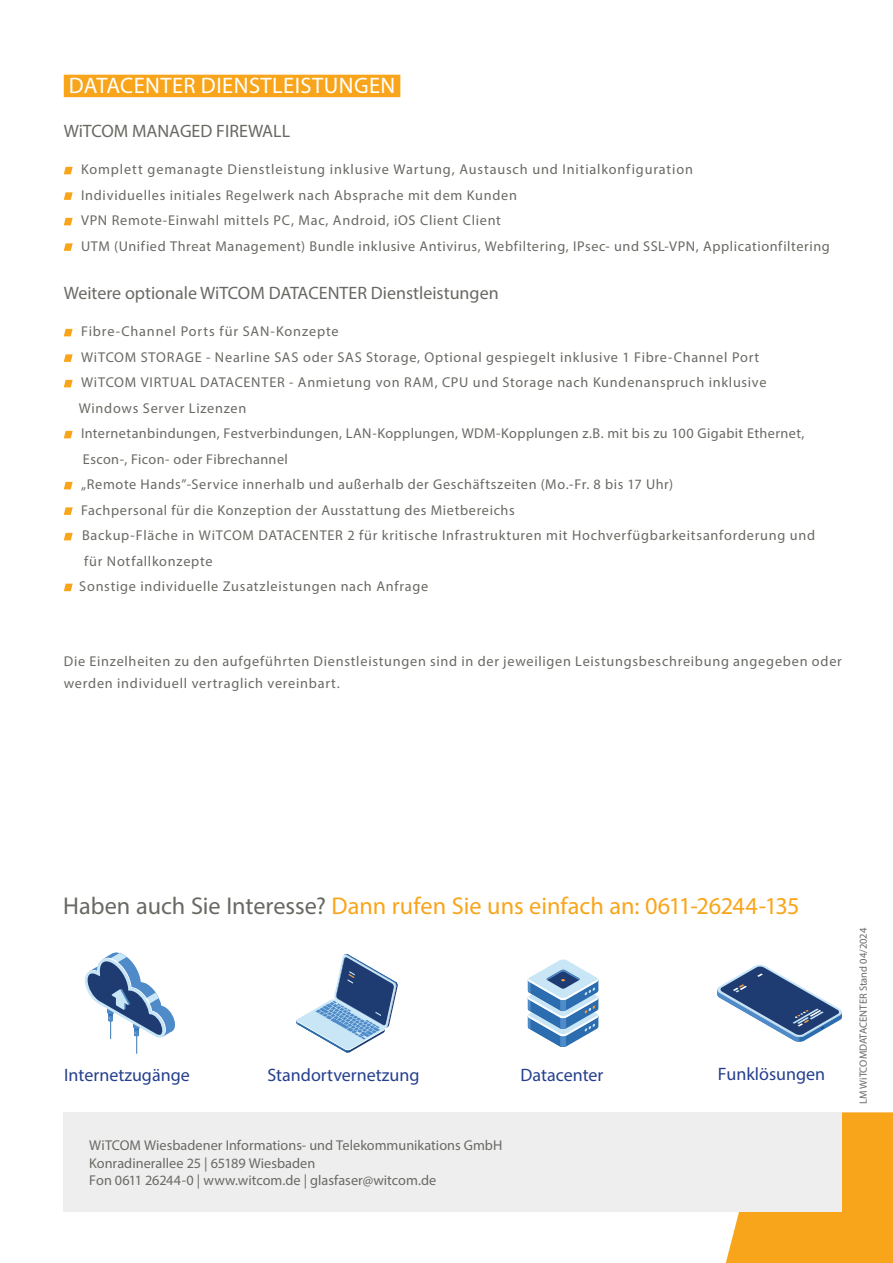
<style>
.page{position:relative;width:893px;height:1263px;background:#fff}
.page>*{position:absolute;margin:0;border:0;box-sizing:border-box;transform-origin:0 0}
.t1{font:24.3px "Myriad Pro";color:#f9a51b}
.Headline{font:22.5px "Myriad Pro";letter-spacing:.02em;color:#fff}
.t2{font:18px "Myriad Pro";color:#696964}
.t3{font:18px "Myriad Pro";color:#253f8e}
.t4{font:14.25px/22.2px "Myriad Pro";letter-spacing:.05em;color:#696964}
.t5{font:14.25px/25.5px "Myriad Pro";letter-spacing:.03em;color:#696964}
.t6{font:14.25px "Myriad Pro";letter-spacing:.005em;color:#696964}
.t7{font:14.25px "Myriad Pro";color:#696964}
.t8{font:10.5px "Myriad Pro";color:#696964}
.s1{color:#696964}
</style>
<div class="page">
<div style="left:726px;top:1112px;width:167px;height:151px;background:#f9a51b"></div>
<div style="left:64px;top:1112px;width:778px;height:100px;background:#eee"></div>
<div style="left:64px;top:75px;width:336px;height:22px;background:#f9a51b"></div>
<svg style="left:85px;top:953px;width:90px;height:101px"></svg>
<svg style="left:296px;top:954px;width:102px;height:98px"></svg>
<svg style="left:528px;top:959px;width:70px;height:88px"></svg>
<svg style="left:717px;top:965px;width:125px;height:77px"></svg>
<svg style="left:64px;top:167px;width:9px;height:7px"></svg>
<svg style="left:64px;top:192px;width:9px;height:8px"></svg>
<svg style="left:64px;top:218px;width:9px;height:7px"></svg>
<svg style="left:64px;top:243px;width:9px;height:8px"></svg>
<svg style="left:64px;top:329px;width:9px;height:7px"></svg>
<svg style="left:64px;top:354px;width:9px;height:8px"></svg>
<svg style="left:64px;top:380px;width:9px;height:7px"></svg>
<svg style="left:64px;top:431px;width:9px;height:7px"></svg>
<svg style="left:64px;top:482px;width:9px;height:7px"></svg>
<svg style="left:64px;top:507px;width:9px;height:8px"></svg>
<svg style="left:64px;top:533px;width:9px;height:7px"></svg>
<svg style="left:64px;top:584px;width:9px;height:7px"></svg>
<p class="Headline" style="left:69px;top:72px;width:328px">DATACENTER DIENSTLEISTUNGEN</p>
<p class="t2" style="left:64px;top:120px;width:228px">WiTCOM MANAGED FIREWALL</p>
<p class="t4" style="left:81px;top:158px;width:613px">Komplett gemanagte Dienstleistung inklusive Wartung, Austausch und Initialkonfiguration</p>
<p class="t4" style="left:81px;top:184px;width:438px">Individuelles initiales Regelwerk nach Absprache mit dem Kunden</p>
<p class="t4" style="left:81px;top:209px;width:421px">VPN Remote-Einwahl mittels PC, Mac, Android, iOS Client Client</p>
<p class="t4" style="left:81px;top:235px;width:750px">UTM (Unified Threat Management) Bundle inklusive Antivirus, Webfiltering, IPsec- und SSL-VPN, Applicationfiltering</p>
<p class="t2" style="left:64px;top:282px;width:436px">Weitere optionale WiTCOM DATACENTER Dienstleistungen</p>
<p class="t4" style="left:81px;top:320px;width:259px">Fibre-Channel Ports für SAN-Konzepte</p>
<p class="t4" style="left:81px;top:346px;width:680px">WiTCOM STORAGE - Nearline SAS oder SAS Storage, Optional gespiegelt inklusive 1 Fibre-Channel Port</p>
<p class="t4" style="left:81px;top:371px;width:687px">WiTCOM VIRTUAL DATACENTER - Anmietung von RAM, CPU und Storage nach Kundenanspruch inklusive</p>
<p class="t4" style="left:79px;top:397px;width:169px">Windows Server Lizenzen</p>
<p class="t5" style="left:81px;top:421px;width:725px">Internetanbindungen, Festverbindungen, LAN-Kopplungen, WDM-Kopplungen z.B. mit bis zu 100 Gigabit Ethernet,<br>Escon-, Ficon- oder Fibrechannel</p>
<p class="t4" style="left:81px;top:473px;width:594px">„Remote Hands”-Service innerhalb und außerhalb der Geschäftszeiten (Mo.-Fr. 8 bis 17 Uhr)</p>
<p class="t4" style="left:81px;top:499px;width:435px">Fachpersonal für die Konzeption der Ausstattung des Mietbereichs</p>
<p class="t4" style="left:82px;top:523px;width:735px;line-height:25.5px">Backup-Fläche in WiTCOM DATACENTER 2 für kritische Infrastrukturen mit Hochverfügbarkeitsanforderung und für Notfallkonzepte</p>
<p class="t4" style="left:79px;top:575px;width:351px">Sonstige individuelle Zusatzleistungen nach Anfrage</p>
<p class="t4" style="left:64px;top:650px;width:780px">Die Einzelheiten zu den aufgeführten Dienstleistungen sind in der jeweiligen Leistungsbeschreibung angegeben oder werden individuell vertraglich vereinbart.</p>
<p class="t1" style="left:63px;top:891px;width:738px"><span class="s1">Haben auch Sie Interesse?</span> Dann rufen Sie uns einfach an: 0611-26244-135</p>
<p class="t3" style="left:64px;top:1064px;width:127px">Internetzugänge</p>
<p class="t3" style="left:267px;top:1064px;width:154px">Standortvernetzung</p>
<p class="t3" style="left:521px;top:1064px;width:84px">Datacenter</p>
<p class="t3" style="left:718px;top:1063px;width:109px">Funklösungen</p>
<p class="t6" style="left:89px;top:1137px;width:415px">WiTCOM Wiesbadener Informations- und Telekommunikations GmbH</p>
<p class="t6" style="left:89px;top:1154px;width:228px">Konradinerallee 25 | 65189 Wiesbaden</p>
<p class="t7" style="left:89px;top:1171px;width:348px">Fon 0611 26244-0 | www.witcom.de | glasfaser@witcom.de</p>
<p class="t8" style="left:857px;top:1104px;width:178px;rotate:-90deg">LM WiTCOMDATACENTER Stand 04/2024</p>
</div>
